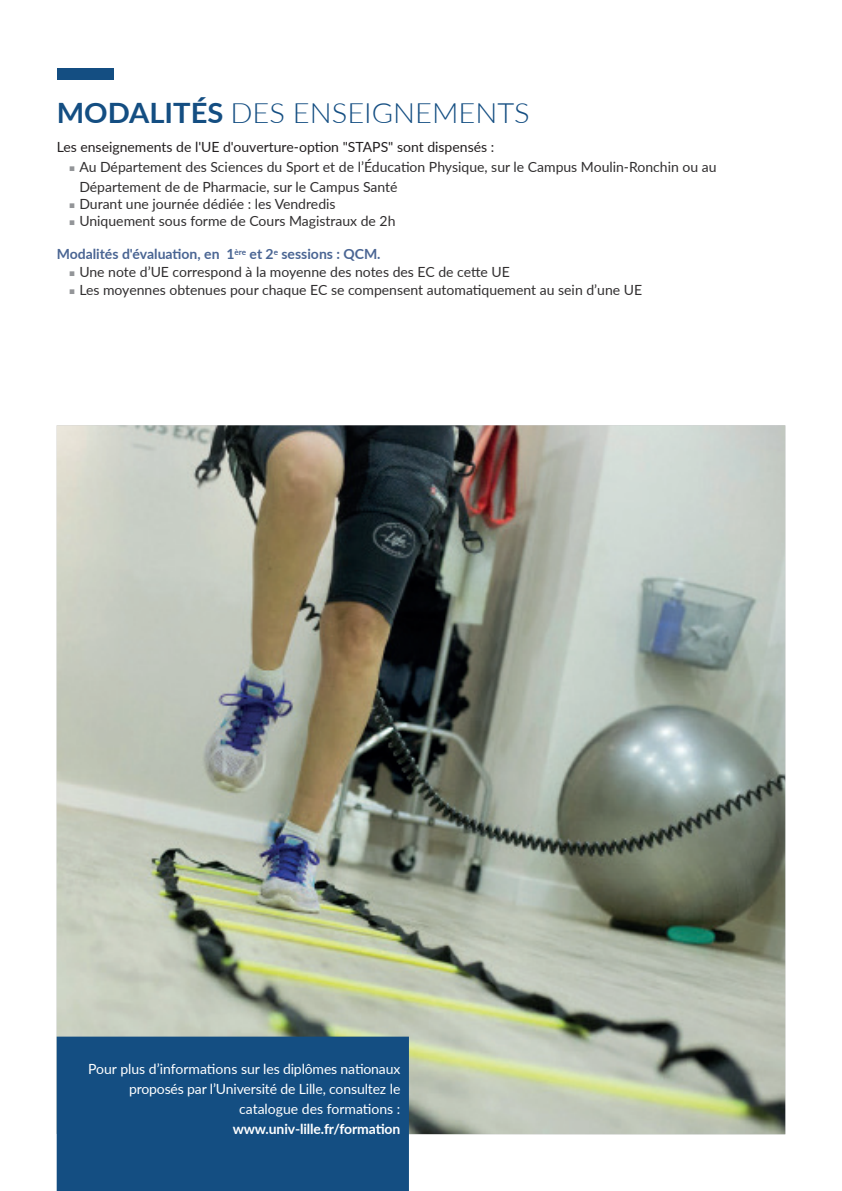
<style>
.page{position:relative;width:842px;height:1191px;background:#fff}
.page>*{position:absolute;margin:0;border:0;box-sizing:border-box;transform-origin:0 0}
.t1{font:300 28px "Lato";color:#144e82;scale:1.04 1}
.t2{font:14px/18px "Lato";color:#312f30}
.t3{font:14px/20px "Lato";letter-spacing:-.01em;color:#fff;text-align:right}
.t4{font:14px "Lato";color:#231f20}
.t5{font:700 14px "Lato";letter-spacing:-.01em;color:#fff}
.s1{font-weight:700}
.s2{font-weight:700;color:#4a6593}
</style>
<div class="page">
<div style="left:57px;top:68px;width:56px;height:11px;background:#144e82"></div>
<img style="left:57px;top:425px;width:728px;height:709px">
<div style="left:57px;top:1036px;width:352px;height:155px;background:#144e82"></div>
<h1 class="t1" style="left:57px;top:93px;width:456px"><span class="s1">MODALITÉS</span> DES ENSEIGNEMENTS</h1>
<p class="t4" style="left:57px;top:137px;width:439px">Les enseignements de l'UE d'ouverture-option "STAPS" sont dispensés :</p>
<p class="t2" style="left:79px;top:156px;width:639px;line-height:20px">Au Département des Sciences du Sport et de l’Éducation Physique, sur le Campus Moulin-Ronchin ou au<br>Département de de Pharmacie, sur le Campus Santé</p>
<p class="t2" style="left:79px;top:195px;width:318px;line-height:16.8px">Durant une journée dédiée : les Vendredis<br>Uniquement sous forme de Cours Magistraux de 2h</p>
<p class="t2" style="left:79px;top:244px;width:564px;text-indent:-23px"><span class="s2">Modalités d'évaluation, en 1</span><sup>ère</sup> <span class="s2">et 2</span><sup>e</sup> <span class="s2">sessions : QCM.<br></span>Une note d’UE correspond à la moyenne des notes des EC de cette UE<br>Les moyennes obtenues pour chaque EC se compensent automatiquement au sein d’une UE</p>
<p class="t3" style="left:88px;top:1058px;width:314px">Pour plus d’informations sur les diplômes nationaux proposés par l’Université de Lille, consultez le catalogue des formations :</p>
<p class="t5" style="left:233px;top:1118px;width:169px">www.univ-lille.fr/formation</p>
</div>
